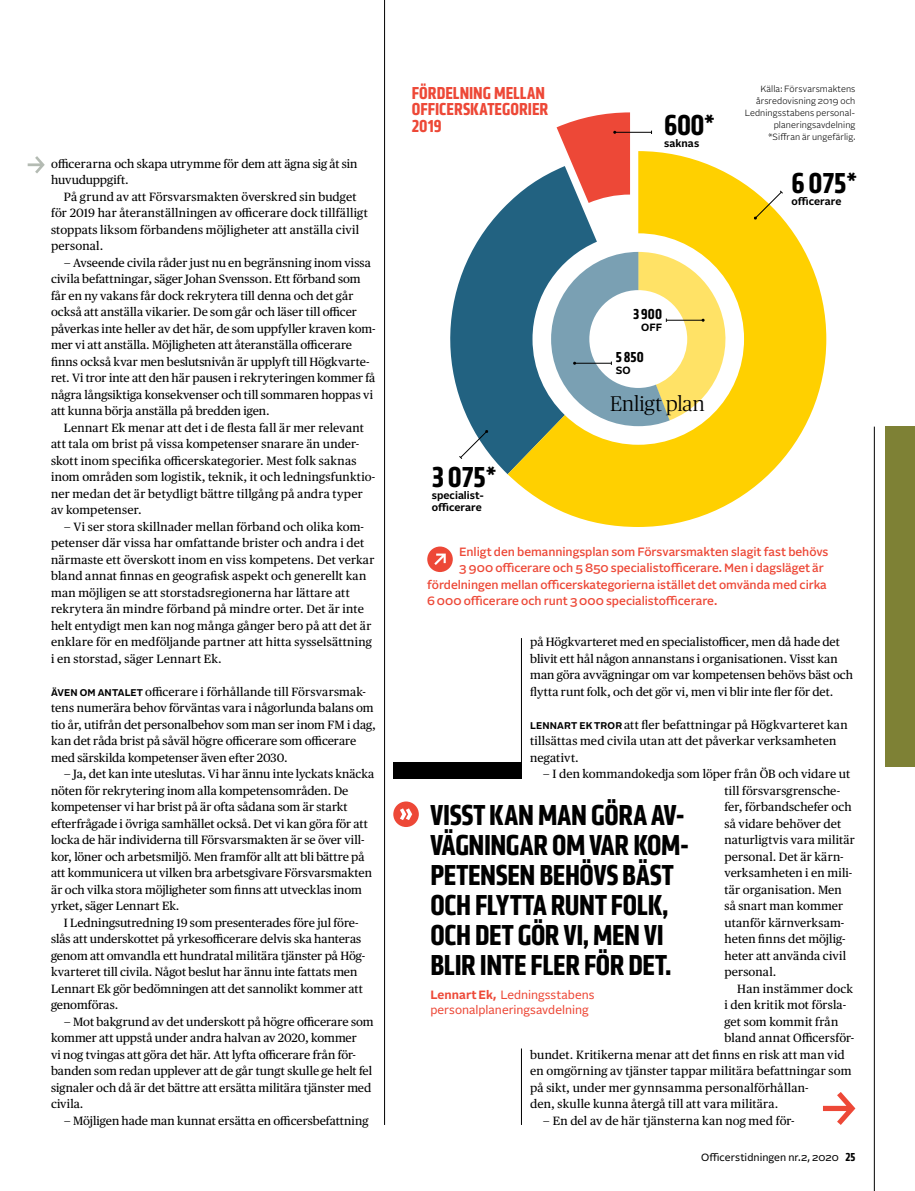
<style>
.page{position:relative;width:915px;height:1191px;background:#fff}
.page>*{position:absolute;margin:0;border:0;box-sizing:border-box;transform-origin:0 0}
.t1{font:700 30px/30px "Klavika Condensed";letter-spacing:-.01em;color:#000}
.t2{font:300 21.15px "Publico Headline";letter-spacing:.01em;color:#000}
.t3{font:700 18px/16.5px "Klavika Condensed";color:#ed4837}
.t4{font:700 15px "Klavika Condensed";letter-spacing:.005em;color:#000}
.t5{font:12px/16.5px "Publico Text Sv";letter-spacing:.005em;color:#000}
.t6{font:500 12px "Alrightv 2 Normal";letter-spacing:-.005em;color:#ed4837}
.t7{font:12px/15px "Alrightv 2 Normal";color:#ed4837}
.t8{font:12px "Publico Text Sv";letter-spacing:.025em;color:#000}
.t9{font:700 10.5px/12px "Alrightv 2 Normal";letter-spacing:.005em;color:#000}
.t10{font:10.5px "Alrightv 2 Normal";letter-spacing:.005em;color:#000}
.t11{font:300 9px/12px "Alrightv 2 Normal";letter-spacing:.01em;color:#000;text-align:right}
.s1{font-family:"Alrightv 2 Normal";font-weight:700;font-size:9.75px}
.s2{font-weight:700}
.s3{font-family:"Klavika Condensed";font-weight:700;font-size:12px}
</style>
<div class="page">
<svg style="left:823px;top:1092px;width:32px;height:33px"></svg>
<hr style="left:384px;top:0;width:1px;height:1125px;background:#000">
<hr style="left:521px;top:638px;width:1px;height:140px;background:#000">
<hr style="left:521px;top:1048px;width:1px;height:77px;background:#000">
<div style="left:884px;top:426px;width:30px;height:341px;background:#7e8135"></div>
<hr style="left:873px;top:426px;width:1px;height:765px;background:#000">
<div style="left:393px;top:801px;width:25px;height:26px;background:#ed4837;border-radius:50%"></div>
<svg style="left:400px;top:808px;width:12px;height:12px"></svg>
<svg style="left:28px;top:156px;width:17px;height:17px"></svg>
<svg style="left:450px;top:204px;width:57px;height:270px;fill:#226281"></svg>
<svg style="left:507px;top:151px;width:319px;height:376px;fill:#ffd000"></svg>
<svg style="left:753px;top:190px;width:30px;height:30px"></svg>
<hr style="left:614px;top:132px;width:37px;height:1px;background:#000">
<svg style="left:556px;top:112px;width:73px;height:91px"></svg>
<svg style="left:458px;top:430px;width:30px;height:30px"></svg>
<svg style="left:551px;top:252px;width:175px;height:174px"></svg>
<div style="left:427px;top:546px;width:25px;height:26px;background:#ed4837;border-radius:50%"></div>
<svg style="left:434px;top:553px;width:11px;height:12px"></svg>
<div style="left:393px;top:762px;width:128px;height:16px;background:#000"></div>
<p class="t5" style="left:51px;top:154px;width:308px">officerarna och skapa utrymme för dem att ägna sig åt sin huvuduppgift.</p>
<p class="t5" style="left:51px;top:187px;width:318px;text-indent:13px">På grund av att Försvarsmakten överskred sin budget för 2019 har återanställningen av officerare dock tillfälligt stoppats liksom förbandens möjligheter att anställa civil personal.</p>
<p class="t5" style="left:51px;top:253px;width:326px;text-indent:13px">– Avseende civila råder just nu en begränsning inom vissa civila befattningar, säger Johan Svensson. Ett förband som får en ny vakans får dock rekrytera till denna och det går också att anställa vikarier. De som går och läser till officer påverkas inte heller av det här, de som uppfyller kraven kom&shy;mer vi att anställa. Möjligheten att återanställa officerare finns också kvar men beslutsnivån är upplyft till Högkvarte&shy;ret. Vi tror inte att den här pausen i rekryteringen kommer få några långsiktiga konsekvenser och till sommaren hoppas vi att kunna börja anställa på bredden igen.</p>
<p class="t5" style="left:51px;top:418px;width:326px;text-indent:13px">Lennart Ek menar att det i de flesta fall är mer relevant att tala om brist på vissa kompetenser snarare än under&shy;skott inom specifika officerskategorier. Mest folk saknas inom områden som logistik, teknik, it och ledningsfunktio&shy;ner medan det är betydligt bättre tillgång på andra typer av kompetenser.</p>
<p class="t5" style="left:51px;top:517px;width:325px;text-indent:13px">– Vi ser stora skillnader mellan förband och olika kom&shy;petenser där vissa har omfattande brister och andra i det närmaste ett överskott inom en viss kompetens. Det verkar bland annat finnas en geografisk aspekt och generellt kan man möjligen se att storstadsregionerna har lättare att rekrytera än mindre förband på mindre orter. Det är inte helt entydigt men kan nog många gånger bero på att det är enklare för en medföljande partner att hitta sysselsättning i en storstad, säger Lennart Ek.</p>
<p class="t5" style="left:51px;top:682px;width:326px"><span class="s1">ÄVEN OM ANTALET</span> officerare i förhållande till Försvarsmak&shy;tens numerära behov förväntas vara i någorlunda balans om tio år, utifrån det personalbehov som man ser inom FM i dag, kan det råda brist på såväl högre officerare som officerare med särskilda kompetenser även efter 2030.</p>
<p class="t5" style="left:51px;top:765px;width:324px;text-indent:13px">– Ja, det kan inte uteslutas. Vi har ännu inte lyckats knäcka nöten för rekrytering inom alla kompetensområden. De kompetenser vi har brist på är ofta sådana som är starkt efterfrågade i övriga samhället också. Det vi kan göra för att locka de här individerna till Försvarsmakten är se över vill&shy;kor, löner och arbetsmiljö. Men framför allt att bli bättre på att kommunicera ut vilken bra arbetsgivare Försvarsmakten är och vilka stora möjligheter som finns att utvecklas inom yrket, säger Lennart Ek.</p>
<p class="t5" style="left:51px;top:913px;width:315px;text-indent:13px">I Ledningsutredning 19 som presenterades före jul före&shy;slås att underskottet på yrkesofficerare delvis ska hanteras genom att omvandla ett hundratal militära tjänster på Hög&shy;kvarteret till civila. Något beslut har ännu inte fattats men Lennart Ek gör bedömningen att det sannolikt kommer att genomföras.</p>
<p class="t5" style="left:51px;top:1012px;width:324px;text-indent:13px">– Mot bakgrund av det underskott på högre officerare som kommer att uppstå under andra halvan av 2020, kommer<br>vi nog tvingas att göra det här. Att lyfta officerare från för&shy;banden som redan upplever att de går tungt skulle ge helt fel signaler och då är det bättre att ersätta militära tjänster med civila.</p>
<p class="t5" style="left:64px;top:1111px;width:306px">– Möjligen hade man kunnat ersätta en officersbefattning</p>
<h3 class="t3" style="left:412px;top:84px;width:138px">FÖRDELNING MELLAN<br>OFFICERSKATEGORIER<br>2019</h3>
<p class="t11" style="left:744px;top:83px;width:112px">Källa: Försvarsmaktens årsredovisning 2019 och<br>Ledningsstabens personal&shy;planeringsavdelning *Siffran är ungefärlig.</p>
<h1 class="t1" style="left:791px;top:168px;width:67px">6 075*</h1>
<p class="t9" style="left:791px;top:195px;width:51px">officerare</p>
<h1 class="t1" style="left:664px;top:110px;width:52px">600*</h1>
<p class="t9" style="left:664px;top:137px;width:36px">saknas</p>
<p class="t4" style="left:633px;top:305px;width:30px">3 900</p>
<p class="t9" style="left:641px;top:321px;width:22px">OFF</p>
<p class="t4" style="left:615px;top:348px;width:30px">5 850</p>
<p class="t9" style="left:615px;top:364px;width:16px">SO</p>
<h1 class="t1" style="left:431px;top:461px;width:66px">3 075*</h1>
<p class="t9" style="left:431px;top:488px;width:54px">specialist&shy;officerare</p>
<h2 class="t2" style="left:609px;top:389px;width:96px">Enligt plan</h2>
<p class="t6" style="left:459px;top:543px;width:370px">Enligt den bemanningsplan som Försvarsmakten slagit fast behövs</p>
<p class="t6" style="left:459px;top:559px;width:366px">3 900 officerare och 5 850 specialistofficerare. Men i dagsläget är</p>
<p class="t6" style="left:427px;top:576px;width:401px">fördelningen mellan officerskategorierna istället det omvända med cirka</p>
<p class="t6" style="left:427px;top:592px;width:291px">6 000 officerare och runt 3 000 specialistofficerare.</p>
<p class="t5" style="left:530px;top:633px;width:324px">på Högkvarteret med en specialistofficer, men då hade det blivit ett hål någon annanstans i organisationen. Visst kan man göra avvägningar om var kompetensen behövs bäst och flytta runt folk, och det gör vi, men vi blir inte fler för det.</p>
<p class="t5" style="left:530px;top:715px;width:319px"><span class="s1">LENNART EK TROR</span> att fler befattningar på Högkvarteret kan tillsättas med civila utan att det påverkar verksamheten negativt.</p>
<p class="t5" style="left:724px;top:765px;width:132px;text-indent:-181px">– I den kommandokedja som löper från ÖB och vidare ut till försvarsgrensche&shy;fer, förbandschefer och så vidare behöver det naturligtvis vara militär personal. Det är kärn&shy;verksamheten i en mili&shy;tär organisation. Men så snart man kommer utanför kärnverksam&shy;heten finns det möjlig&shy;heter att använda civil personal.</p>
<p class="t5" style="left:737px;top:979px;width:117px">Han instämmer dock</p>
<p class="t5" style="left:724px;top:996px;width:123px">i den kritik mot försla-</p>
<p class="t5" style="left:724px;top:1012px;width:115px">get som kommit från</p>
<p class="t5" style="left:724px;top:1029px;width:131px">bland annat Officersför-</p>
<p class="t5" style="left:530px;top:1045px;width:316px">bundet. Kritikerna menar att det finns en risk att man vid</p>
<p class="t5" style="left:530px;top:1062px;width:322px">en omgörning av tjänster tappar militära befattningar som</p>
<p class="t5" style="left:530px;top:1078px;width:280px">på sikt, under mer gynnsamma personalförhållan-</p>
<p class="t8" style="left:530px;top:1095px;width:249px">den, skulle kunna återgå till att vara militära.</p>
<p class="t5" style="left:542px;top:1111px;width:253px">– En del av de här tjänsterna kan nog med för-</p>
<h1 class="t1" style="left:430px;top:800px;width:260px">VISST KAN MAN GÖRA AV-<br>VÄGNINGAR OM VAR KOM-<br>PETENSEN BEHÖVS BÄST<br>OCH FLYTTA RUNT FOLK,<br>OCH DET GÖR VI, MEN VI<br>BLIR INTE FLER FÖR DET.</h1>
<p class="t7" style="left:430px;top:987px;width:165px"><span class="s2">Lennart Ek,</span> Ledningsstabens personalplaneringsavdelning</p>
<p class="t10" style="left:700px;top:1149px;width:156px">Officerstidningen nr.2, 2020 <span class="s3">25</span></p>
</div>
